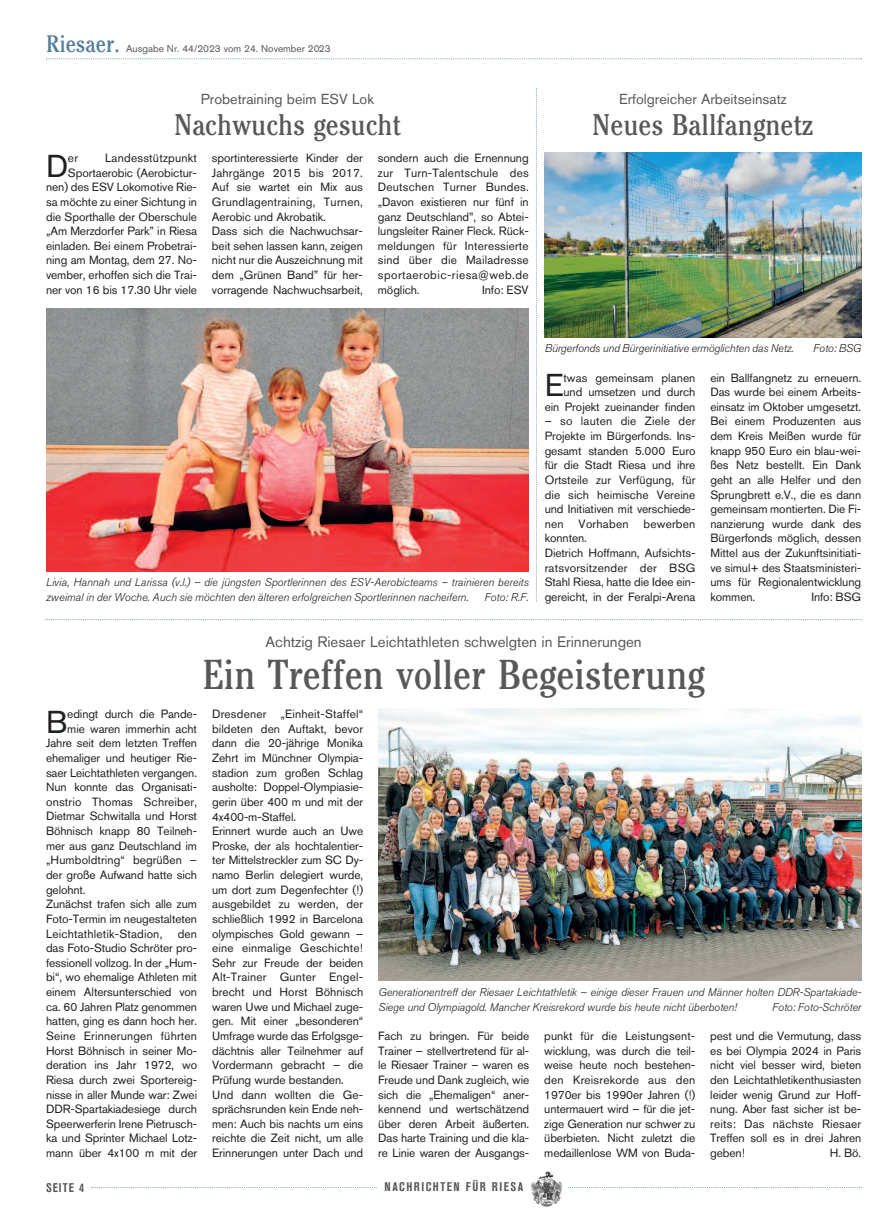
<style>
.page{position:relative;width:886px;height:1223px;background:#fff}
.page>*{position:absolute;margin:0;border:0;box-sizing:border-box;transform-origin:0 0}
.t1{font:43.75px "Cheltenham EFOP Book Con";color:#57585a}
.t2{font:31.38px "Akzidenz Grotesk Std";color:#231f20}
.t3{font:31.25px "Cheltenham EFOP Book Con";color:#57585a}
.t4{font:25px "Cheltenham EFOP Book Con";color:#517d99}
.t5{font:15px "Akzidenz Grotesk Std";color:#57585a}
.t6{font:14.38px "Akzidenz Grotesk Std";color:#57585a}
.t7{font:700 condensed 12.5px "Akzidenz Grotesk Std";letter-spacing:.12em;color:#57585a}
.t8{font:11.88px/14.6px "Akzidenz Grotesk Std";letter-spacing:-.005em;color:#231f20;text-align:justify}
.t9{font:11.88px "Akzidenz Grotesk Std";letter-spacing:.015em;color:#231f20}
.t10{font:italic 300 11.25px/14.6px "Akzidenz Grotesk Std";letter-spacing:-.005em;color:#231f20}
.t11{font:10px "Akzidenz Grotesk Std";color:#57585a}
</style>
<div class="page">
<svg style="left:46px;top:58px;width:816px;height:1px"></svg>
<svg style="left:92px;top:1187px;width:285px;height:1px"></svg>
<svg style="left:568px;top:1187px;width:294px;height:1px"></svg>
<img style="left:531px;top:1171px;width:31px;height:35px">
<img style="left:46px;top:309px;width:483px;height:262px">
<img style="left:545px;top:152px;width:316px;height:185px">
<img style="left:378px;top:709px;width:483px;height:272px">
<svg style="left:46px;top:619px;width:816px;height:1px"></svg>
<svg style="left:536px;top:88px;width:1px;height:513px"></svg>
<h3 class="t4" style="left:46px;top:36px;width:76px">Riesaer.</h3>
<p class="t11" style="left:126px;top:43px;width:206px">Ausgabe Nr. 44/2023 vom 24. November 2023</p>
<p class="t6" style="left:201px;top:90px;width:175px">Probetraining beim ESV Lok</p>
<h3 class="t3" style="left:174px;top:114px;width:228px">Nachwuchs gesucht</h3>
<p class="t8" style="left:46px;top:150px;width:152px;text-align:right">Landesstützpunkt<br>Sportaerobic (Aerobictur&shy;nen) des ESV Lokomotive Rie&shy;sa möchte zu einer Sichtung in die Sporthalle der Oberschule „Am Merzdorfer Park” in Riesa einladen. Bei einem Probetrai&shy;ning am Montag, dem 27. No&shy;vember, erhoffen sich die Trai&shy;ner von 16 bis 17.30 Uhr viele</p>
<p class="t8" style="left:212px;top:150px;width:152px;text-align:left">sportinteressierte Kinder der<br>Jahrgänge 2015 bis 2017.<br>Auf sie wartet ein Mix aus<br>Grundlagentraining, Turnen,<br>Aerobic und Akrobatik.<br>Dass sich die Nachwuchsar&shy;beit sehen lassen kann, zeigen nicht nur die Auszeichnung mit dem „Grünen Band” für her&shy;vorragende Nachwuchsarbeit,</p>
<p class="t8" style="left:378px;top:150px;width:152px">sondern auch die Ernennung zur Turn-Talentschule des Deutschen Turner Bundes. „Davon existieren nur fünf in ganz Deutschland”, so Abtei&shy;lungsleiter Rainer Fleck. Rück&shy;meldungen für Interessierte sind über die Mailadresse sportaerobic-riesa@web.de möglich.</p>
<h2 class="t2" style="left:46px;top:147px;width:24px">D</h2>
<p class="t8" style="left:68px;top:150px;width:12px">er</p>
<p class="t8" style="left:482px;top:282px;width:48px">Info: ESV</p>
<p class="t6" style="left:619px;top:90px;width:169px">Erfolgreicher Arbeitseinsatz</p>
<h3 class="t3" style="left:592px;top:114px;width:223px">Neues Ballfangnetz</h3>
<p class="t10" style="left:46px;top:575px;width:484px">Livia, Hannah und Larissa (v.l.) – die jüngsten Sportlerinnen des ESV-Aerobicteams – trainieren bereits zweimal in der Woche. Auch sie möchten den älteren erfolgreichen Sportlerinnen nacheifern.</p>
<p class="t10" style="left:484px;top:590px;width:46px">Foto: R.F.</p>
<p class="t10" style="left:545px;top:341px;width:251px">Bürgerfonds und Bürgerinitiative ermöglichten das Netz.</p>
<p class="t10" style="left:813px;top:341px;width:49px">Foto: BSG</p>
<p class="t8" style="left:545px;top:370px;width:152px;text-align:right">twas gemeinsam planen und umsetzen und durch<br>ein Projekt zueinander finden</p>
<p class="t8" style="left:545px;top:414px;width:152px">– so lauten die Ziele der Projekte im Bürgerfonds. Ins&shy;gesamt standen 5.000 Euro für die Stadt Riesa und ihre Ortsteile zur Verfügung, für die sich heimische Vereine und Initiativen mit verschiede&shy;nen</p>
<h2 class="t2" style="left:545px;top:366px;width:20px">E</h2>
<p class="t9" style="left:579px;top:516px;width:51px">Vorhaben</p>
<p class="t9" style="left:643px;top:516px;width:53px">bewerben</p>
<p class="t8" style="left:545px;top:531px;width:152px;text-align:left">konnten.<br>Dietrich Hoffmann, Aufsichts&shy;ratsvorsitzender der BSG<br>Stahl Riesa, hatte die Idee ein&shy;gereicht, in der Feralpi-Arena</p>
<p class="t8" style="left:710px;top:370px;width:152px">ein Ballfangnetz zu erneuern.<br>Das wurde bei einem Arbeits&shy;einsatz im Oktober umgesetzt.<br>Bei einem Produzenten aus dem Kreis Meißen wurde für knapp 950 Euro ein blau-wei&shy;ßes Netz bestellt. Ein Dank geht an alle Helfer und den Sprungbrett e.V., die es dann gemeinsam montierten. Die Fi&shy;nanzierung wurde dank des Bürgerfonds möglich, dessen Mittel aus der Zukunftsinitiati&shy;ve simul+ des Staatsministeri&shy;ums für Regionalentwicklung kommen.</p>
<p class="t8" style="left:811px;top:589px;width:51px">Info: BSG</p>
<p class="t5" style="left:265px;top:633px;width:378px">Achtzig Riesaer Leichtathleten schwelgten in Erinnerungen</p>
<h1 class="t1" style="left:202px;top:659px;width:504px">Ein Treffen voller Begeisterung</h1>
<h2 class="t2" style="left:46px;top:703px;width:23px">B</h2>
<p class="t8" style="left:67px;top:706px;width:131px">edingt durch die Pande-</p>
<p class="t8" style="left:67px;top:721px;width:131px">mie waren immerhin acht</p>
<p class="t8" style="left:46px;top:735px;width:152px">Jahre seit dem letzten Treffen</p>
<p class="t8" style="left:46px;top:750px;width:152px">ehemaliger und heutiger Rie-</p>
<p class="t8" style="left:46px;top:765px;width:152px">saer Leichtathleten vergangen.</p>
<p class="t8" style="left:46px;top:779px;width:152px">Nun konnte das Organisati-</p>
<p class="t9" style="left:46px;top:794px;width:152px">onstrio Thomas Schreiber,</p>
<p class="t8" style="left:46px;top:809px;width:152px">Dietmar Schwitalla und Horst</p>
<p class="t8" style="left:46px;top:823px;width:152px">Böhnisch knapp 80 Teilneh-</p>
<p class="t8" style="left:46px;top:838px;width:152px">mer aus ganz Deutschland im</p>
<p class="t8" style="left:46px;top:852px;width:152px">„Humboldtring“ begrüßen –</p>
<p class="t8" style="left:46px;top:867px;width:152px">der große Aufwand hatte sich</p>
<p class="t8" style="left:46px;top:882px;width:41px">gelohnt.</p>
<p class="t8" style="left:46px;top:896px;width:152px">Zunächst trafen sich alle zum</p>
<p class="t8" style="left:46px;top:911px;width:153px">Foto-Termin im neugestalteten</p>
<p class="t9" style="left:46px;top:926px;width:118px">Leichtathletik-Stadion,</p>
<p class="t8" style="left:46px;top:926px;width:153px;text-indent:132px">den das Foto-Studio Schröter pro&shy;fessionell vollzog. In der „Hum&shy;bi“, wo ehemalige Athleten mit einem Altersunterschied von ca. 60 Jahren Platz genommen hatten, ging es dann hoch her.<br>Seine Erinnerungen führten Horst Böhnisch in seiner Mo&shy;deration ins Jahr 1972, wo Riesa durch zwei Sportereig&shy;nisse in aller Munde war: Zwei DDR-Spartakiadesiege durch Speerwerferin Irene Pietrusch&shy;ka und Sprinter Michael Lotz&shy;mann über 4x100 m mit der</p>
<p class="t8" style="left:212px;top:706px;width:153px;text-align:left">Dresdener „Einheit-Staffel“ bildeten den Auftakt, bevor dann die 20-jährige Monika<br>Zehrt im Münchner Olympia&shy;stadion zum großen Schlag ausholte: Doppel-Olympiasie&shy;gerin über 400 m und mit der<br>4x400-m-Staffel.<br>Erinnert wurde auch an Uwe<br>Proske, der als hochtalentier&shy;ter Mittelstreckler zum SC Dy&shy;namo Berlin delegiert wurde, um dort zum Degenfechter (!) ausgebildet zu werden, der schließlich 1992 in Barcelona olympisches Gold gewann – eine einmalige Geschichte!<br>Sehr zur Freude der beiden<br>Alt-Trainer Gunter Engel&shy;brecht und Horst Böhnisch waren Uwe und Michael zuge&shy;gen. Mit einer „besonderen“<br>Umfrage wurde das Erfolgsge&shy;dächtnis aller Teilnehmer auf<br>Vordermann gebracht – die<br>Prüfung wurde bestanden.<br>Und dann wollten die Ge&shy;sprächsrunden kein Ende neh&shy;men: Auch bis nachts um eins reichte die Zeit nicht, um alle<br>Erinnerungen unter Dach und</p>
<p class="t10" style="left:378px;top:985px;width:483px">Generationentreff der Riesaer Leichtathletik – einige dieser Frauen und Männer holten DDR-Spartakiade-<br>Siege und Olympiagold. Mancher Kreisrekord wurde bis heute nicht überboten!</p>
<p class="t10" style="left:772px;top:999px;width:91px">Foto: Foto-Schröter</p>
<p class="t8" style="left:378px;top:1028px;width:152px">Fach zu bringen. Für beide Trainer – stellvertretend für al&shy;le Riesaer Trainer – waren es Freude und Dank zugleich, wie sich die „Ehemaligen“ aner&shy;kennend und wertschätzend über deren Arbeit äußerten.<br>Das harte Training und die kla&shy;re Linie waren der Ausgangs-</p>
<p class="t8" style="left:544px;top:1028px;width:152px">punkt für die Leistungsent&shy;wicklung, was durch die teil&shy;weise heute noch bestehen&shy;den Kreisrekorde aus den 1970er bis 1990er Jahren (!) untermauert wird – für die jet&shy;zige Generation nur schwer zu überbieten. Nicht zuletzt die medaillenlose WM von Buda-</p>
<p class="t8" style="left:710px;top:1028px;width:152px">pest und die Vermutung, dass es bei Olympia 2024 in Paris nicht viel besser wird, bieten den Leichtathletikenthusiasten leider wenig Grund zur Hoff&shy;nung. Aber fast sicher ist be&shy;reits: Das nächste Riesaer Treffen soll es in drei Jahren geben!</p>
<p class="t8" style="left:830px;top:1145px;width:33px">H. Bö.</p>
<p class="t7" style="left:46px;top:1180px;width:39px">SEITE 4</p>
<p class="t7" style="left:385px;top:1179px;width:140px">NACHRICHTEN FÜR RIESA</p>
</div>
